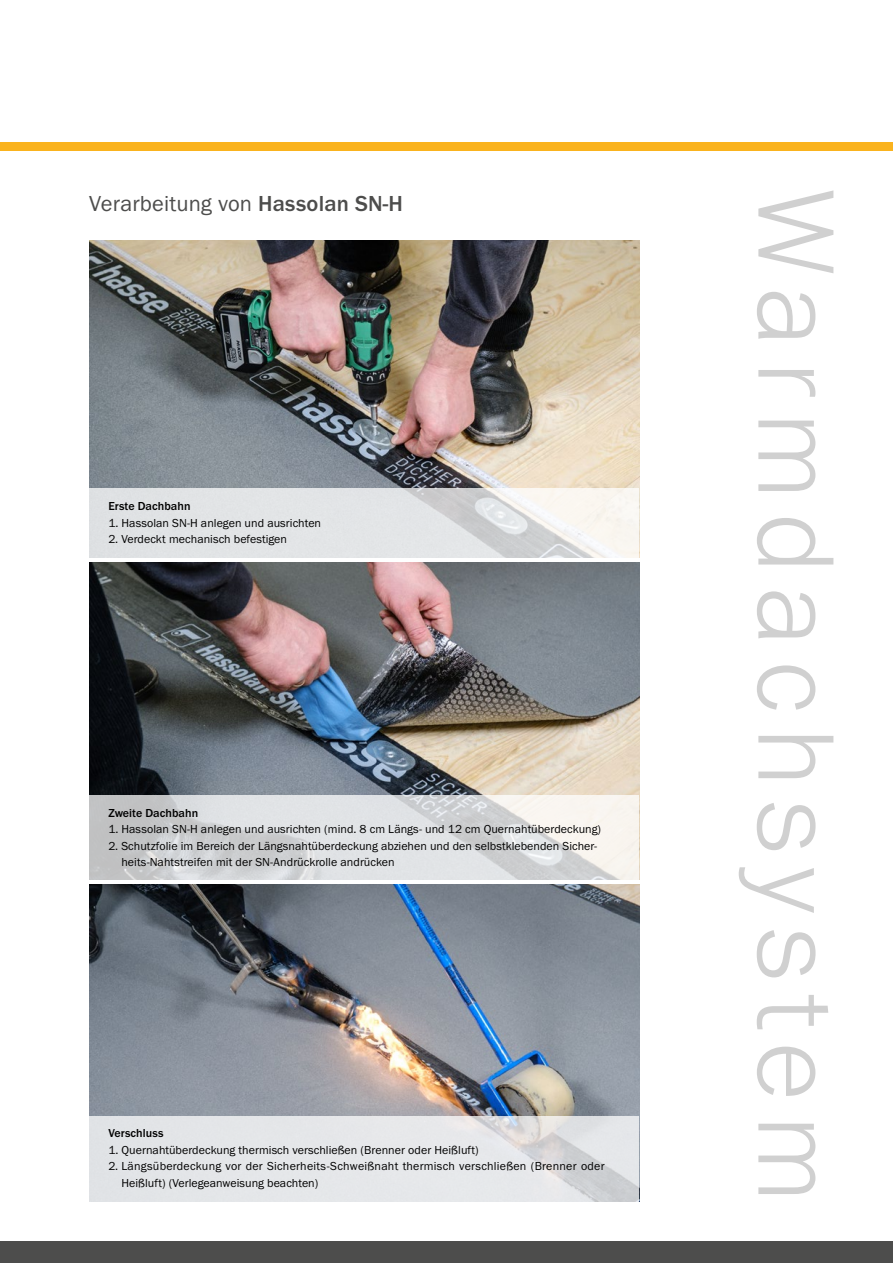
<style>
.page{position:relative;width:893px;height:1263px;background:#fff}
.page>*{position:absolute;margin:0;border:0;box-sizing:border-box;transform-origin:0 0}
.t1{font:300 112.5px "Franklin Gothic URW";letter-spacing:.13em;color:#d0d0d0}
.t2{font:22.5px "Franklin Gothic URW Boo";letter-spacing:.01em;color:#4d4d4c}
.t3{font:12px/16.5px "Franklin Gothic URW Boo";letter-spacing:.005em;color:#000}
.t4{font:500 12px "Franklin Gothic URW";letter-spacing:.005em;color:#000}
.s1{font-family:"Franklin Gothic URW";font-weight:500}
</style>
<div class="page">
<div style="left:0;top:142px;width:893px;height:8px;background:#fab31e"></div>
<div style="left:0;top:1242px;width:893px;height:21px;background:#4d4d4c"></div>
<img style="left:89px;top:240px;width:550px;height:249px">
<img style="left:89px;top:562px;width:550px;height:233px">
<img style="left:89px;top:884px;width:550px;height:233px">
<svg style="left:89px;top:489px;width:550px;height:69px;fill:#e2e4e6"></svg>
<svg style="left:89px;top:795px;width:550px;height:85px;background:#dadbdc"></svg>
<svg style="left:89px;top:1117px;width:550px;height:85px;background:#e2e4e6"></svg>
<h2 class="t2" style="left:89px;top:189px;width:315px">Verarbeitung von <span class="s1">Hassolan SN-H</span></h2>
<h1 class="t1" style="left:866px;top:188px;width:1015px;rotate:90deg">Warmdachsystem</h1>
<p class="t4" style="left:108px;top:499px;width:84px">Erste Dachbahn</p>
<p class="t3" style="left:108px;top:514px;width:214px">1. Hassolan SN-H anlegen und ausrichten</p>
<p class="t3" style="left:108px;top:531px;width:180px">2. Verdeckt mechanisch befestigen</p>
<p class="t4" style="left:108px;top:805px;width:91px">Zweite Dachbahn</p>
<p class="t3" style="left:108px;top:821px;width:494px">1. Hassolan SN-H anlegen und ausrichten (mind. 8 cm Längs- und 12 cm Quernahtüberdeckung)</p>
<p class="t3" style="left:121px;top:837px;width:477px;text-indent:-13px">2. Schutzfolie im Bereich der Längsnahtüberdeckung abziehen und den selbstklebenden Sicher&shy;heits-Nahtstreifen mit der SN-Andrückrolle andrücken</p>
<p class="t4" style="left:108px;top:1126px;width:57px">Verschluss</p>
<p class="t3" style="left:108px;top:1141px;width:372px">1. Quernahtüberdeckung thermisch verschließen (Brenner oder Heißluft)</p>
<p class="t3" style="left:121px;top:1158px;width:485px;text-indent:-13px">2. Längsüberdeckung vor der Sicherheits-Schweißnaht thermisch verschließen (Brenner oder<br>Heißluft) (Verlegeanweisung beachten)</p>
</div>
